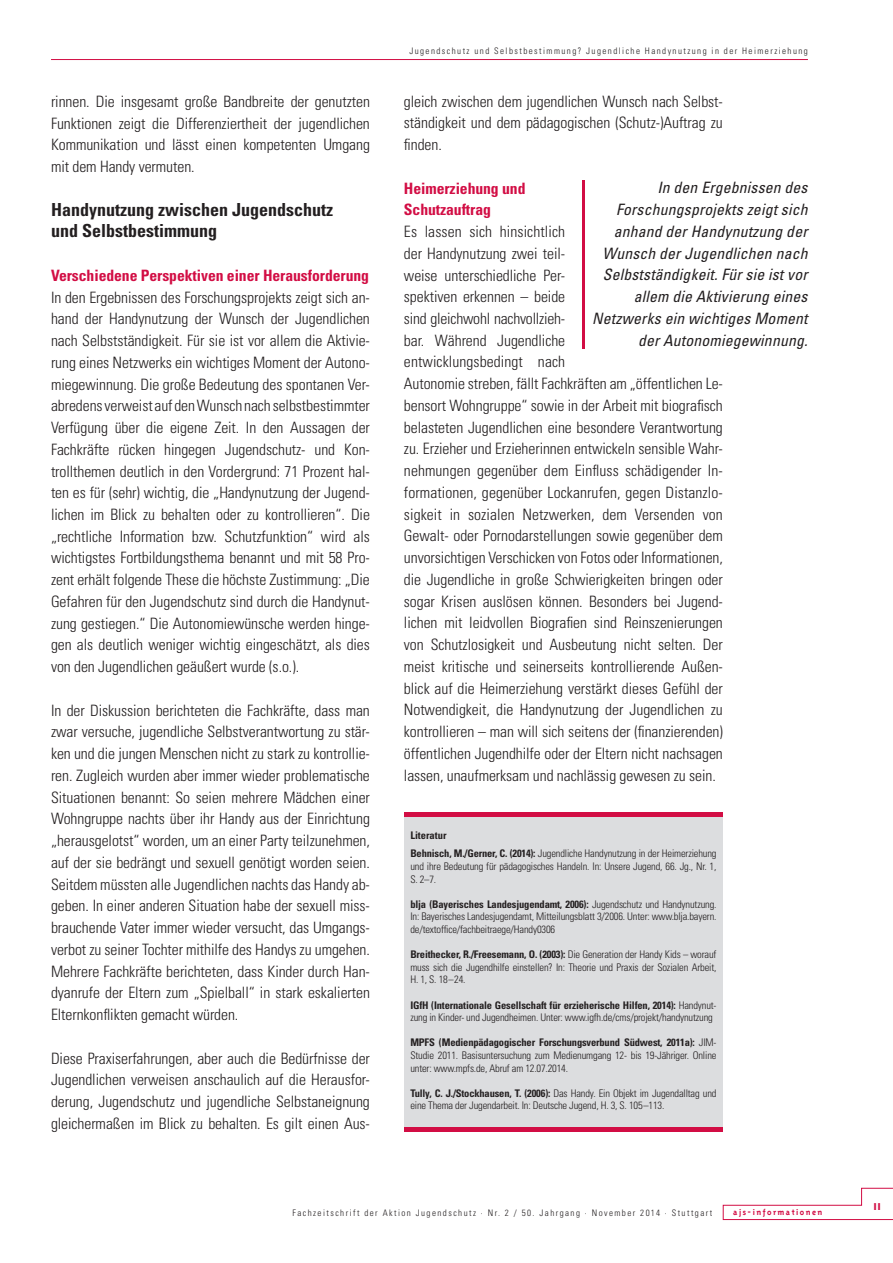
<style>
.page{position:relative;width:893px;height:1263px;background:#fff}
.page>*{position:absolute;margin:0;border:0;box-sizing:border-box;transform-origin:0 0}
.t1{font:700 condensed 18px/21.8px "Univers";color:#231f20}
.t2{font:300 condensed 15.6px/21.8px "Univers";letter-spacing:-.005em;color:#231f20;text-align:justify}
.t3{font:italic condensed 15.6px/21.8px "Univers";letter-spacing:.01em;color:#231f20;text-align:right}
.t4{font:700 condensed 15.6px/21.8px "Univers";letter-spacing:-.005em;color:#d20d44}
.t5{font:700 15px "Triplex";color:#d20d44}
.t6{font:300 condensed 10.5px/12.6px "Univers";letter-spacing:-.015em;color:#231f20}
.t7{font:300 condensed 9px "Univers";letter-spacing:.16em;color:#231f20}
.t8{font:700 9px "Triplex";letter-spacing:.16em;color:#d20d44}
.s1{font-weight:700}
</style>
<div class="page">
<svg style="left:723px;top:1188px;width:170px;height:32px"></svg>
<hr style="left:51px;top:59px;width:757px;height:1px;background:#d20d44">
<hr style="left:582px;top:180px;width:3px;height:169px;background:#d20d44">
<div style="left:404px;top:816px;width:319px;height:313px;background:#dcdddf"></div>
<hr style="left:404px;top:1127px;width:319px;height:4px;background:#d20d44">
<hr style="left:404px;top:813px;width:319px;height:4px;background:#d20d44">
<p class="t2" style="left:51px;top:90px;width:320px">rinnen. Die insgesamt große Bandbreite der genutzten Funktionen zeigt die Differenziertheit der jugendlichen Kommunikation und lässt einen kompetenten Umgang mit dem Handy vermuten.</p>
<p class="t1" style="left:51px;top:198px;width:283px">Handynutzung zwischen Jugendschutz und Selbstbestimmung</p>
<p class="t4" style="left:51px;top:264px;width:319px">Verschiedene Perspektiven einer Herausforderung</p>
<p class="t2" style="left:51px;top:286px;width:320px">In den Ergebnissen des Forschungsprojekts zeigt sich an&shy;hand der Handynutzung der Wunsch der Jugendlichen nach Selbstständigkeit. Für sie ist vor allem die Aktivie&shy;rung eines Netzwerks ein wichtiges Moment der Autono&shy;miegewinnung. Die große Bedeutung des spontanen Ver&shy;abredens verweist auf den Wunsch nach selbstbestimmter Verfügung über die eigene Zeit. In den Aussagen der Fachkräfte rücken hingegen Jugendschutz- und Kon&shy;trollthemen deutlich in den Vordergrund: 71 Prozent hal&shy;ten es für (sehr) wichtig, die „Handynutzung der Jugend&shy;lichen im Blick zu behalten oder zu kontrollieren“. Die „rechtliche Information bzw. Schutzfunktion“ wird als wichtigstes Fortbildungsthema benannt und mit 58 Pro&shy;zent erhält folgende These die höchste Zustimmung: „Die Gefahren für den Jugendschutz sind durch die Handynut&shy;zung gestiegen.“ Die Autonomiewünsche werden hinge&shy;gen als deutlich weniger wichtig eingeschätzt, als dies von den Jugendlichen geäußert wurde (s.o.).</p>
<p class="t2" style="left:51px;top:699px;width:320px">In der Diskussion berichteten die Fachkräfte, dass man zwar versuche, jugendliche Selbstverantwortung zu stär&shy;ken und die jungen Menschen nicht zu stark zu kontrollie&shy;ren. Zugleich wurden aber immer wieder problematische Situationen benannt: So seien mehrere Mädchen einer Wohngruppe nachts über ihr Handy aus der Einrichtung „herausgelotst“ worden, um an einer Party teilzunehmen, auf der sie bedrängt und sexuell genötigt worden seien.<br>Seitdem müssten alle Jugendlichen nachts das Handy ab&shy;geben. In einer anderen Situation habe der sexuell miss&shy;brauchende Vater immer wieder versucht, das Umgangs&shy;verbot zu seiner Tochter mithilfe des Handys zu umgehen.<br>Mehrere Fachkräfte berichteten, dass Kinder durch Han&shy;dyanrufe der Eltern zum „Spielball“ in stark eskalierten Elternkonflikten gemacht würden.</p>
<p class="t2" style="left:51px;top:1047px;width:320px">Diese Praxiserfahrungen, aber auch die Bedürfnisse der Jugendlichen verweisen anschaulich auf die Herausfor&shy;derung, Jugendschutz und jugendliche Selbstaneignung gleichermaßen im Blick zu behalten. Es gilt einen Aus-</p>
<p class="t7" style="left:409px;top:45px;width:400px">Jugendschutz und Selbstbestimmung? Jugendliche Handynutzung in der Heimerziehung</p>
<p class="t2" style="left:404px;top:90px;width:320px">gleich zwischen dem jugendlichen Wunsch nach Selbst&shy;ständigkeit und dem pädagogischen (Schutz-)Auftrag zu finden.</p>
<p class="t4" style="left:404px;top:177px;width:123px">Heimerziehung und<br>Schutzauftrag</p>
<p class="t2" style="left:404px;top:220px;width:320px;text-align:left">Es lassen sich hinsichtlich<br>der Handynutzung zwei teil-<br>weise unterschiedliche Per-<br>spektiven erkennen – beide<br>sind gleichwohl nachvollzieh-<br>bar. Während Jugendliche<br>entwicklungsbedingt nach<br>Autonomie streben, fällt Fachkräften am „öffentlichen Le&shy;bensort Wohngruppe“ sowie in der Arbeit mit biografisch belasteten Jugendlichen eine besondere Verantwortung zu. Erzieher und Erzieherinnen entwickeln sensible Wahr&shy;nehmungen gegenüber dem Einfluss schädigender In&shy;formationen, gegenüber Lockanrufen, gegen Distanzlo&shy;sigkeit in sozialen Netzwerken, dem Versenden von Gewalt- oder Pornodarstellungen sowie gegenüber dem unvorsichtigen Verschicken von Fotos oder Informationen, die Jugendliche in große Schwierigkeiten bringen oder sogar Krisen auslösen können. Besonders bei Jugend&shy;lichen mit leidvollen Biografien sind Reinszenierungen von Schutzlosigkeit und Ausbeutung nicht selten. Der meist kritische und seinerseits kontrollierende Außen&shy;blick auf die Heimerziehung verstärkt dieses Gefühl der Notwendigkeit, die Handynutzung der Jugendlichen zu kontrollieren – man will sich seitens der (finanzierenden) öffentlichen Jugendhilfe oder der Eltern nicht nachsagen lassen, unaufmerksam und nachlässig gewesen zu sein.</p>
<p class="t3" style="left:592px;top:176px;width:217px">In den Ergebnissen des<br>Forschungsprojekts zeigt sich anhand der Handynutzung der<br>Wunsch der Jugendlichen nach<br>Selbstständigkeit. Für sie ist vor allem die Aktivierung eines<br>Netzwerks ein wichtiges Moment der Autonomiegewinnung.</p>
<p class="t6" style="left:410px;top:826px;width:308px;line-height:18.6px"><span class="s1">Literatur<br>Behnisch, M./Gerner, C. (2014):</span> Jugendliche Handynutzung in der Heimerziehung</p>
<p class="t6" style="left:410px;top:860px;width:308px">und ihre Bedeutung für pädagogisches Handeln. In: Unsere Jugend, 66. Jg., Nr. 1,<br>S. 2–7.</p>
<p class="t6" style="left:410px;top:898px;width:308px;text-align:justify"><span class="s1">blja (Bayerisches Landesjugendamt, 2006):</span> Jugendschutz und Handynutzung.<br>In: Bayerisches Landesjugendamt, Mitteilungsblatt 3/2006. Unter: www.blja.bayern. de/textoffice/fachbeitraege/Handy0306</p>
<p class="t6" style="left:410px;top:948px;width:308px;text-align:justify"><span class="s1">Breithecker, R./Freesemann, O. (2003):</span> Die Generation der Handy Kids – worauf muss sich die Jugendhilfe einstellen? In: Theorie und Praxis der Sozialen Arbeit, H. 1, S. 18–24.</p>
<p class="t6" style="left:410px;top:998px;width:308px"><span class="s1">IGfH (Internationale Gesellschaft für erzieherische Hilfen, 2014):</span> Handynut&shy;zung in Kinder- und Jugendheimen. Unter: www.igfh.de/cms/projekt/handynutzung</p>
<p class="t6" style="left:410px;top:1036px;width:308px;text-align:justify"><span class="s1">MPFS (Medienpädagogischer Forschungsverbund Südwest, 2011a):</span> JIM-Studie 2011. Basisuntersuchung zum Medienumgang 12- bis 19-Jähriger. Online unter: www.mpfs.de, Abruf am 12.07.2014.</p>
<p class="t6" style="left:410px;top:1087px;width:308px"><span class="s1">Tully, C. J./Stockhausen, T. (2006):</span> Das Handy. Ein Objekt im Jugendalltag und eine Thema der Jugendarbeit. In: Deutsche Jugend, H. 3, S. 105–113.</p>
<p class="t7" style="left:292px;top:1207px;width:421px">Fachzeitschrift der Aktion Jugendschutz · Nr. 2 / 50. Jahrgang · November 2014 · Stuttgart</p>
<p class="t8" style="left:733px;top:1207px;width:91px">ajs-informationen</p>
<p class="t5" style="left:873px;top:1196px;width:10px">11</p>
</div>
